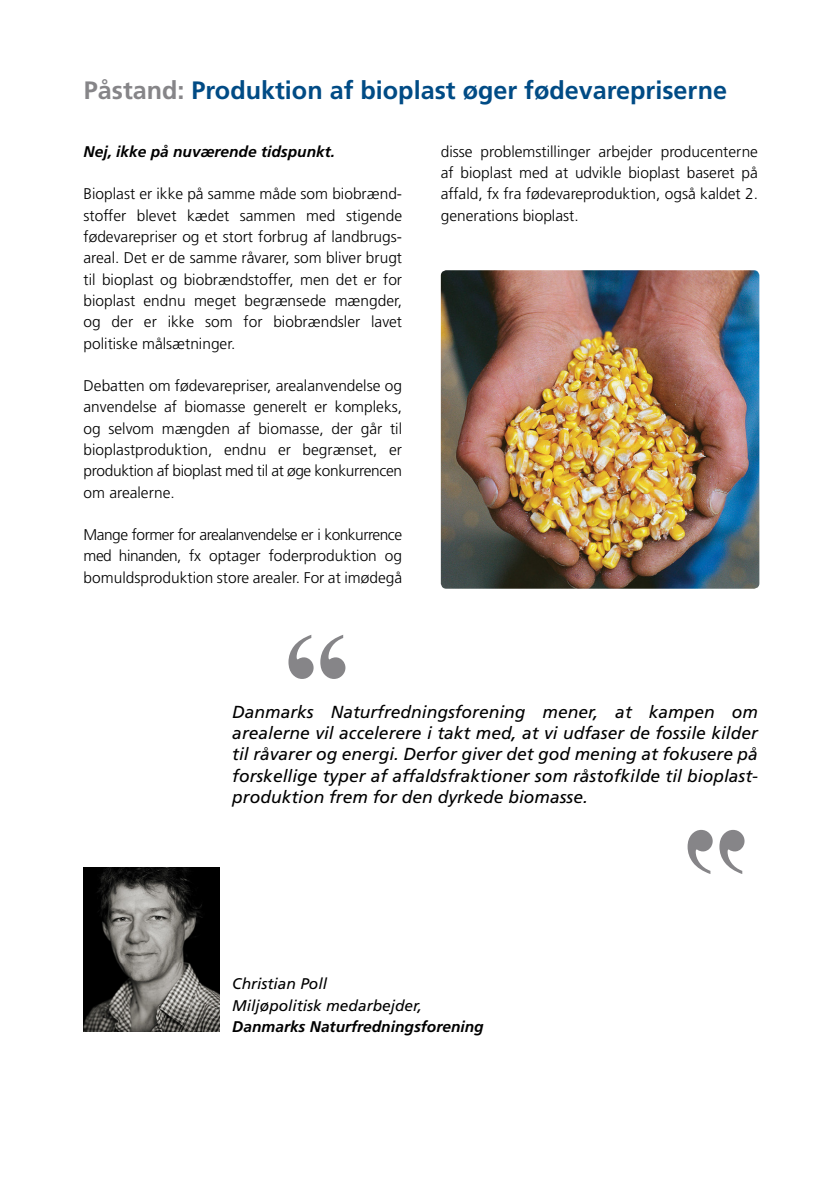
<style>
.page{position:relative;width:840px;height:1191px;background:#fff}
.page>*{position:absolute;margin:0;border:0;box-sizing:border-box;transform-origin:0 0}
.t1{font:700 135.4px "Times New Roman";color:#868588}
.t2{font:700 25.2px "Frutiger LT Std";color:#004b85}
.t3{font:italic 17.4px/21.2px "Frutiger LT Std";color:#000;text-align:justify}
.t4{font:300 15.4px/21.2px "Frutiger LT Std";color:#000;text-align:justify}
.t5{font:italic 700 15.4px "Frutiger LT Std";color:#000}
.t6{font:italic 15.4px/21.2px "Frutiger LT Std";color:#000}
.s1{color:#868588}
</style>
<div class="page">
<img style="left:83px;top:867px;width:137px;height:164px">
<img style="left:440px;top:270px;width:319px;height:318px">
<h2 class="t2" style="left:84px;top:75px;width:644px"><span class="s1">Påstand:</span> Produktion af bioplast øger fødevarepriserne</h2>
<p class="t5" style="left:83px;top:142px;width:253px">Nej, ikke på nuværende tidspunkt.</p>
<p class="t4" style="left:83px;top:184px;width:320px">Bioplast er ikke på samme måde som biobrænd&shy;stoffer blevet kædet sammen med stigende fødevarepriser og et stort forbrug af landbrugs&shy;areal. Det er de samme råvarer, som bliver brugt til bioplast og biobrændstoffer, men det er for bioplast endnu meget begrænsede mængder, og der er ikke som for biobrændsler lavet politiske målsætninger.</p>
<p class="t4" style="left:83px;top:375px;width:320px">Debatten om fødevarepriser, arealanvendelse og anvendelse af biomasse generelt er kompleks, og selvom mængden af biomasse, der går til bioplastproduktion, endnu er begrænset, er produktion af bioplast med til at øge konkurrencen om arealerne.</p>
<p class="t4" style="left:83px;top:524px;width:320px">Mange former for arealanvendelse er i konkurrence med hinanden, fx optager foderproduktion og bomuldsproduktion store arealer. For at imødegå</p>
<h1 class="t1" style="left:283px;top:583px;width:69px">“</h1>
<p class="t4" style="left:440px;top:141px;width:318px">disse problemstillinger arbejder producenterne af bioplast med at udvikle bioplast baseret på affald, fx fra fødevareproduktion, også kaldet 2. generations bioplast.</p>
<p class="t3" style="left:232px;top:701px;width:527px">Danmarks Naturfredningsforening mener, at kampen om arealerne vil accelerere i takt med, at vi udfaser de fossile kilder til råvarer og energi. Derfor giver det god mening at fokusere på forskellige typer af affaldsfraktioner som råstofkilde til bioplast&shy;produktion frem for den dyrkede biomasse.</p>
<p class="t6" style="left:232px;top:973px;width:191px">Christian Poll<br>Miljøpolitisk medarbejder,</p>
<p class="t5" style="left:232px;top:1017px;width:253px">Danmarks Naturfredningsforening</p>
</div>
